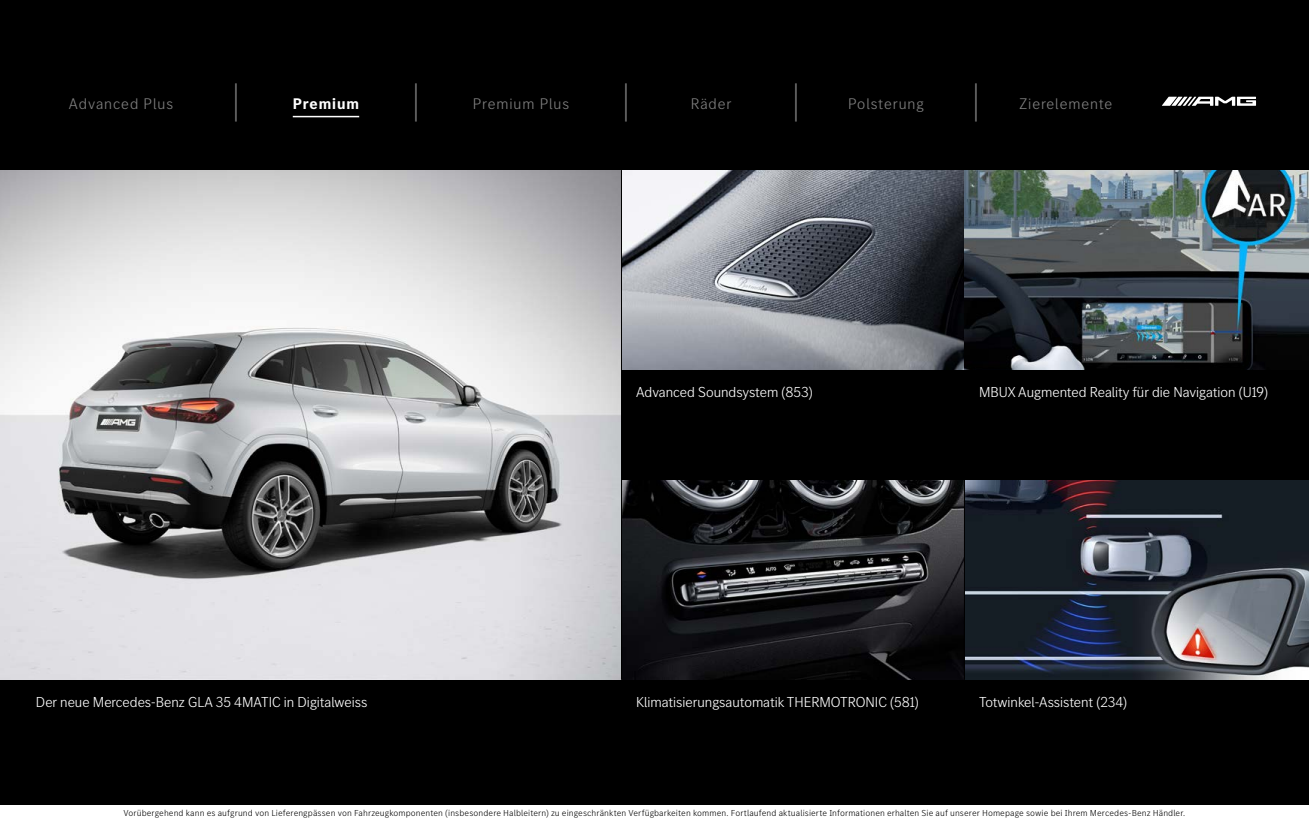
<style>
.page{position:relative;width:1309px;height:820px;background:#fff}
.page>*{position:absolute;margin:0;border:0;box-sizing:border-box;transform-origin:0 0}
.t1{font:300 45.6px "MB Corpo S Title";color:#808080;scale:.53 1}
.t2{font:300 16px "MB Corpo S Title";letter-spacing:.06em;color:#808080}
.t3{font:700 16px "MB Corpo S Title";letter-spacing:.06em;color:#fff}
.t4{font:300 15px "MB Corpo S Title";color:#fff}
.t5{font:300 9px "MB Corpo S Text";letter-spacing:.01em;color:#000}
</style>
<div class="page">
<div style="left:0;top:0;width:1309px;height:43px;background:#000"></div>
<div style="left:0;top:43px;width:1309px;height:762px;background:#000"></div>
<img style="left:0;top:170px;width:621px;height:510px">
<img style="left:622px;top:170px;width:687px;height:200px">
<img style="left:622px;top:480px;width:687px;height:200px">
<svg style="left:1162px;top:97px;width:94px;height:9px"></svg>
<hr style="left:964px;top:170px;width:1px;height:510px;background:#000">
<hr style="left:621px;top:170px;width:1px;height:510px;background:#000">
<hr style="left:293px;top:116px;width:66px;height:1px;background:#fff">
<h2 class="t2" style="left:69px;top:93px;width:106px">Advanced Plus</h2>
<h1 class="t1" style="left:233px;top:72px;width:11px">|</h1>
<h2 class="t3" style="left:293px;top:93px;width:68px">Premium</h2>
<h1 class="t1" style="left:413px;top:72px;width:11px">|</h1>
<h2 class="t2" style="left:473px;top:93px;width:98px">Premium Plus</h2>
<h1 class="t1" style="left:623px;top:72px;width:11px">|</h1>
<h2 class="t2" style="left:691px;top:93px;width:42px">Räder</h2>
<h1 class="t1" style="left:793px;top:72px;width:11px">|</h1>
<h2 class="t2" style="left:848px;top:93px;width:77px">Polsterung</h2>
<h1 class="t1" style="left:973px;top:72px;width:11px">|</h1>
<h2 class="t2" style="left:1020px;top:93px;width:94px">Zierelemente</h2>
<h3 class="t4" style="left:636px;top:382px;width:178px">Advanced Soundsystem (853)</h3>
<h3 class="t4" style="left:979px;top:382px;width:290px">MBUX Augmented Reality für die Navigation (U19)</h3>
<h3 class="t4" style="left:36px;top:692px;width:333px">Der neue Mercedes-Benz GLA 35 4MATIC in Digitalweiss</h3>
<h3 class="t4" style="left:979px;top:692px;width:149px">Totwinkel-Assistent (234)</h3>
<h3 class="t4" style="left:636px;top:692px;width:284px">Klimatisierungsautomatik THERMOTRONIC (581)</h3>
<p class="t5" style="left:124px;top:807px;width:1063px">Vorübergehend kann es aufgrund von Lieferengpässen von Fahrzeugkomponenten (insbesondere Halbleitern) zu eingeschränkten Verfügbarkeiten kommen. Fortlaufend aktualisierte Informationen erhalten Sie auf unserer Homepage sowie bei Ihrem Mercedes-Benz Händler.</p>
</div>
